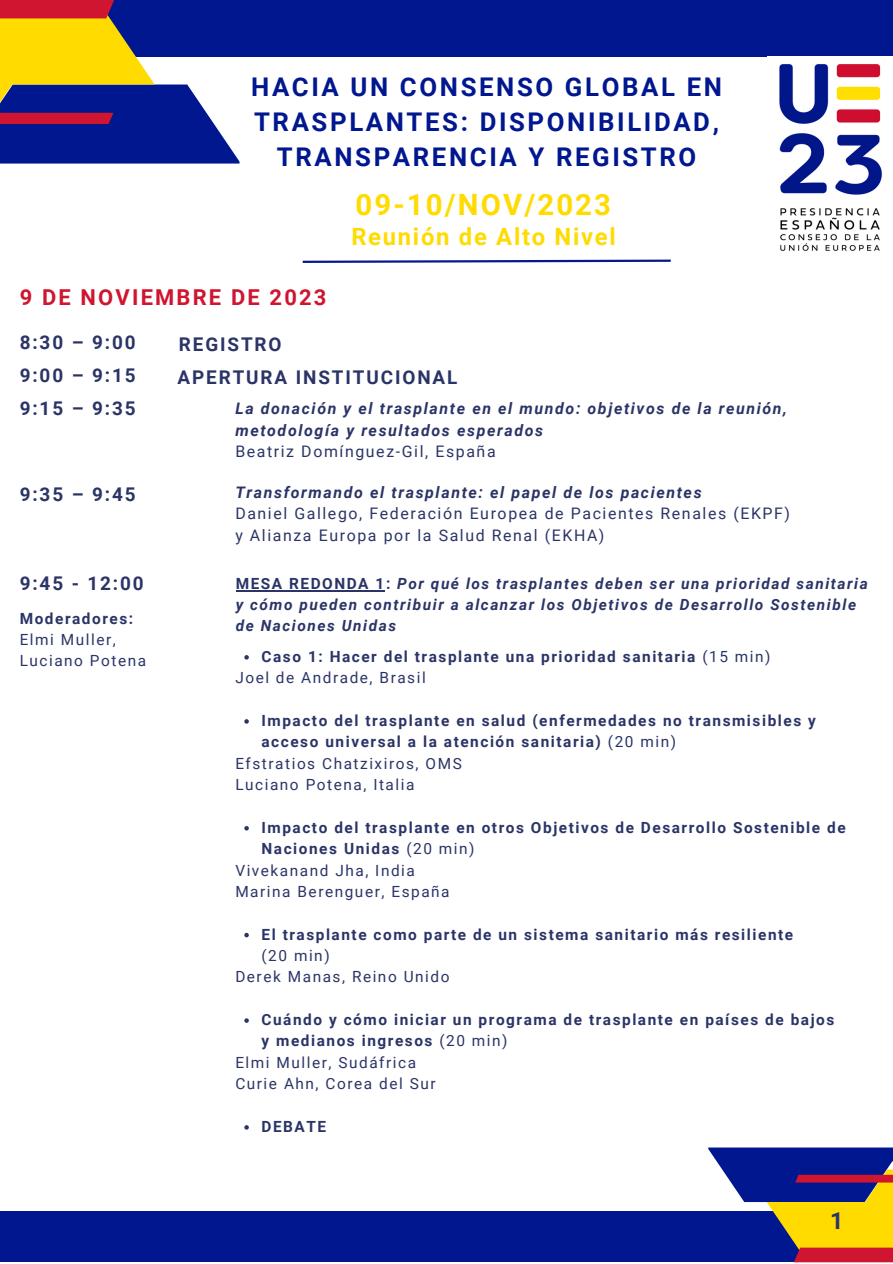
<style>
.page{position:relative;width:893px;height:1264px;background:#fff}
.page>*{position:absolute;margin:0;border:0;box-sizing:border-box;transform-origin:0 0}
.t1{font:700 29.4px "Roboto";letter-spacing:.07em;color:#ffdb00}
.t2{font:700 25.8px/34.8px "Roboto";letter-spacing:.1em;color:#00178f;text-align:center}
.t3{font:700 23.85px "Roboto";letter-spacing:.07em;color:#ffdb00}
.t4{font:700 23.4px "Roboto";color:#2b3467}
.t5{font:700 21.9px "Roboto";letter-spacing:.1em;color:#cf1530}
.t6{font:700 18.9px "Roboto";letter-spacing:.1em;color:#2b3467}
.t7{font:15.9px/21.3px "Roboto";letter-spacing:.1em;color:#2b3467}
.t8{font:italic 700 15.9px/21.3px "Roboto";letter-spacing:.1em;color:#2b3467}
.t9{font:700 15.45px/21.3px "Roboto";letter-spacing:.1em;color:#2b3467}
.t10{font:15.45px/21.3px "Roboto";letter-spacing:.1em;color:#2b3467}
.t11{font:italic 700 15.45px/21.3px "Roboto";letter-spacing:.1em;color:#2b3467}
.s1{font-weight:400;font-style:normal}
.s2{font-weight:700;font-style:italic}
.s3{font-style:normal}
.s4{font-weight:400}
</style>
<div class="page">
<svg style="left:302px;top:259px;width:369px;height:4px"></svg>
<div style="left:0;top:0;width:892px;height:57px;background:#00178f"></div>
<div style="left:0;top:1211px;width:892px;height:51px;background:#00178f"></div>
<svg style="left:0;top:0;width:239px;height:163px"></svg>
<svg style="left:708px;top:1147px;width:184px;height:115px"></svg>
<img style="left:779px;top:64px;width:103px;height:187px">
<svg style="left:244px;top:655px;width:5px;height:4px"></svg>
<svg style="left:244px;top:719px;width:5px;height:4px"></svg>
<svg style="left:244px;top:826px;width:5px;height:4px"></svg>
<svg style="left:244px;top:932px;width:5px;height:5px"></svg>
<svg style="left:244px;top:1018px;width:5px;height:4px"></svg>
<svg style="left:244px;top:1125px;width:5px;height:4px"></svg>
<hr style="left:236px;top:590px;width:148px;height:2px;background:#2b3467">
<p class="t2" style="left:251px;top:70px;width:472px">HACIA UN CONSENSO GLOBAL EN<br>TRASPLANTES: DISPONIBILIDAD,<br>TRANSPARENCIA Y REGISTRO</p>
<p class="t1" style="left:355px;top:187px;width:257px">09-10/NOV/2023</p>
<p class="t3" style="left:351px;top:223px;width:266px">Reunión de Alto Nivel</p>
<p class="t5" style="left:20px;top:285px;width:308px">9 DE NOVIEMBRE DE 2023</p>
<p class="t6" style="left:20px;top:332px;width:117px">8:30 – 9:00</p>
<p class="t6" style="left:179px;top:333px;width:104px">REGISTRO</p>
<p class="t6" style="left:20px;top:364px;width:117px">9:00 – 9:15</p>
<p class="t6" style="left:177px;top:366px;width:281px">APERTURA INSTITUCIONAL</p>
<p class="t6" style="left:20px;top:397px;width:117px">9:15 – 9:35</p>
<p class="t8" style="left:235px;top:398px;width:553px">La donación y el trasplante en el mundo: objetivos de la reunión, metodología y resultados esperados<br><span class="s1">Beatriz Domínguez-Gil, España</span></p>
<p class="t7" style="left:235px;top:481px;width:556px"><span class="s2">Transformando el trasplante: el papel de los pacientes<br></span>Daniel Gallego, Federación Europea de Pacientes Renales (EKPF) y Alianza Europa por la Salud Renal (EKHA)</p>
<p class="t11" style="left:236px;top:572px;width:633px"><span class="s3">MESA REDONDA 1:</span> Por qué los trasplantes deben ser una prioridad sanitaria y cómo pueden contribuir a alcanzar los Objetivos de Desarrollo Sostenible de Naciones Unidas</p>
<p class="t9" style="left:235px;top:646px;width:536px;text-indent:26px">Caso 1: Hacer del trasplante una prioridad sanitaria <span class="s4">(15 min)<br>Joel de Andrade, Brasil</span></p>
<p class="t9" style="left:261px;top:710px;width:556px">Impacto del trasplante en salud (enfermedades no transmisibles y</p>
<p class="t9" style="left:261px;top:731px;width:416px">acceso universal a la atención sanitaria) <span class="s4">(20 min)</span></p>
<p class="t10" style="left:235px;top:752px;width:228px">Efstratios Chatzixiros, OMS</p>
<p class="t10" style="left:235px;top:774px;width:180px">Luciano Potena, Italia</p>
<p class="t9" style="left:261px;top:816px;width:585px">Impacto del trasplante en otros Objetivos de Desarrollo Sostenible de</p>
<p class="t9" style="left:261px;top:838px;width:214px">Naciones Unidas <span class="s4">(20 min)</span></p>
<p class="t10" style="left:235px;top:859px;width:181px">Vivekanand Jha, India</p>
<p class="t10" style="left:235px;top:881px;width:216px">Marina Berenguer, España</p>
<p class="t9" style="left:261px;top:923px;width:533px">El trasplante como parte de un sistema sanitario más resiliente</p>
<p class="t10" style="left:261px;top:945px;width:70px">(20 min)</p>
<p class="t10" style="left:235px;top:966px;width:216px">Derek Manas, Reino Unido</p>
<p class="t9" style="left:261px;top:1009px;width:574px">Cuándo y cómo iniciar un programa de trasplante en países de bajos</p>
<p class="t9" style="left:261px;top:1030px;width:247px">y medianos ingresos <span class="s4">(20 min)</span></p>
<p class="t10" style="left:235px;top:1051px;width:182px">Elmi Muller, Sudáfrica</p>
<p class="t10" style="left:235px;top:1073px;width:202px">Curie Ahn, Corea del Sur</p>
<p class="t6" style="left:20px;top:483px;width:117px">9:35 – 9:45</p>
<p class="t6" style="left:20px;top:572px;width:125px">9:45 - 12:00</p>
<p class="t9" style="left:20px;top:607px;width:115px">Moderadores:</p>
<p class="t10" style="left:20px;top:629px;width:128px">Elmi Muller,<br>Luciano Potena</p>
<p class="t9" style="left:261px;top:1115px;width:66px">DEBATE</p>
<p class="t4" style="left:829px;top:1207px;width:15px">1</p>
</div>
